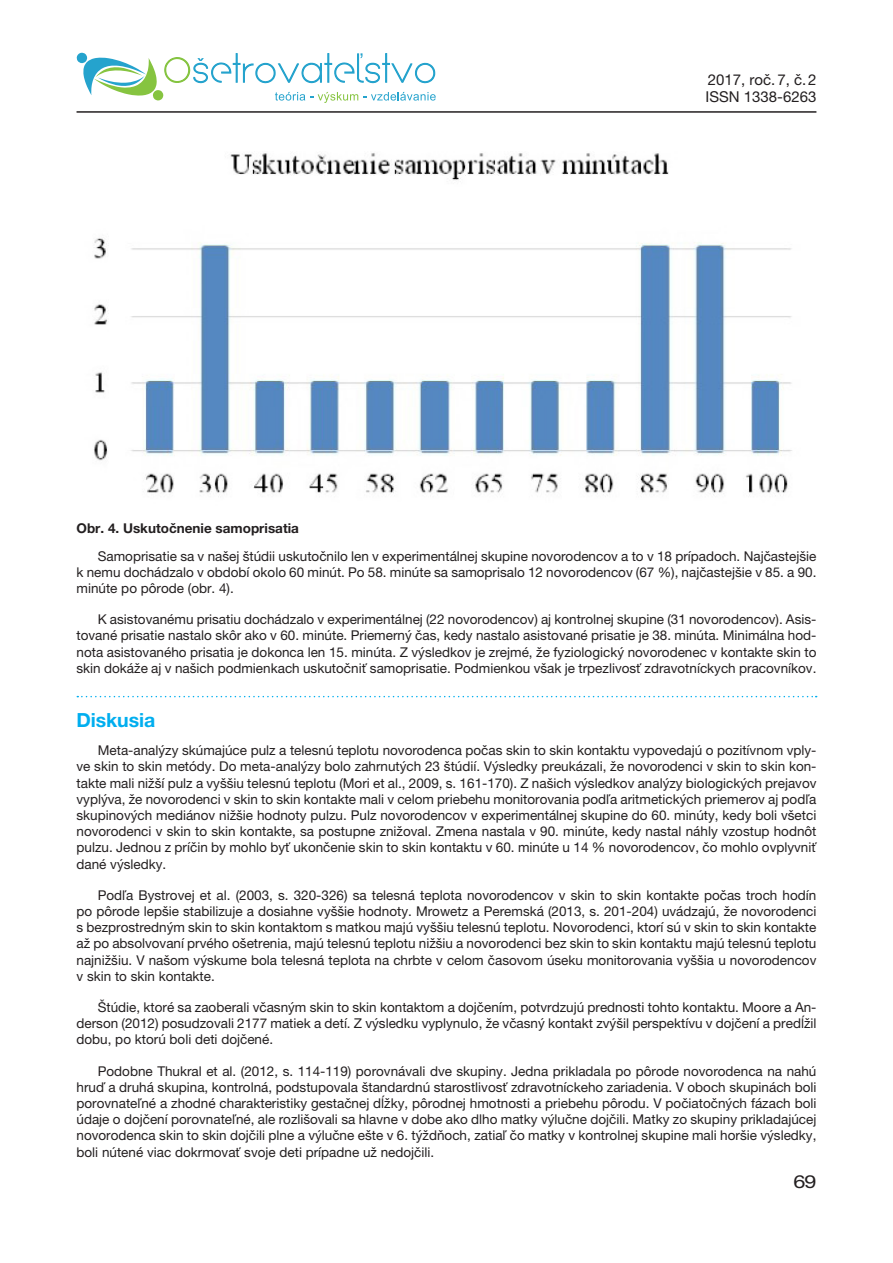
<style>
.page{position:relative;width:893px;height:1263px;background:#fff}
.page>*{position:absolute;margin:0;border:0;box-sizing:border-box;transform-origin:0 0}
.t1{font:700 19.5px "Helvetica Neue LT Pro";letter-spacing:-.005em;color:#00aeef}
.t2{font:18px "Helvetica Neue LT Pro";color:#231f20;scale:1.2 1}
.t3{font:15px/16.5px "Helvetica Neue LT Pro";color:#231f20}
.t4{font:13.5px/16.2px "Helvetica Neue LT Pro";color:#231f20;text-align:justify}
.t5{font:700 13.5px "Helvetica Neue LT Pro";color:#231f20}
</style>
<div class="page">
<svg style="left:77px;top:53px;width:359px;height:50px"></svg>
<hr style="left:77px;top:111px;width:739px;height:2px;background:#231f20">
<svg style="left:77px;top:696px;width:740px;height:1px"></svg>
<img style="left:94px;top:153px;width:698px;height:342px">
<p class="t3" style="left:705px;top:71px;width:112px">2017, roč.7, č.2<br>ISSN 1338-6263</p>
<p class="t5" style="left:77px;top:519px;width:224px">Obr. 4. Uskutočnenie samoprisatia</p>
<p class="t4" style="left:77px;top:547px;width:741px;text-indent:21px">Samoprisatie sa v našej štúdii uskutočnilo len v experimentálnej skupine novorodencov a to v 18 prípadoch. Najčastejšie k nemu dochádzalo v období okolo 60 minút. Po 58. minúte sa samoprisalo 12 novorodencov (67 %), najčastejšie v 85. a 90. minúte po pôrode (obr. 4).</p>
<p class="t4" style="left:77px;top:611px;width:741px;text-indent:21px">K asistovanému prisatiu dochádzalo v experimentálnej (22 novorodencov) aj kontrolnej skupine (31 novorodencov). Asis&shy;tované prisatie nastalo skôr ako v 60. minúte. Priemerný čas, kedy nastalo asistované prisatie je 38. minúta. Minimálna hod&shy;nota asistovaného prisatia je dokonca len 15. minúta. Z výsledkov je zrejmé, že fyziologický novorodenec v kontakte skin to skin dokáže aj v našich podmienkach uskutočniť samoprisatie. Podmienkou však je trpezlivosť zdravotníckych pracovníkov.</p>
<h1 class="t1" style="left:77px;top:708px;width:80px">Diskusia</h1>
<p class="t4" style="left:77px;top:742px;width:741px;text-indent:21px">Meta-analýzy skúmajúce pulz a telesnú teplotu novorodenca počas skin to skin kontaktu vypovedajú o pozitívnom vply&shy;ve skin to skin metódy. Do meta-analýzy bolo zahrnutých 23 štúdií. Výsledky preukázali, že novorodenci v skin to skin kon&shy;takte mali nižší pulz a vyššiu telesnú teplotu (Mori et al., 2009, s. 161-170). Z našich výsledkov analýzy biologických prejavov vyplýva, že novorodenci v skin to skin kontakte mali v celom priebehu monitorovania podľa aritmetických priemerov aj podľa skupinových mediánov nižšie hodnoty pulzu. Pulz novorodencov v experimentálnej skupine do 60. minúty, kedy boli všetci novorodenci v skin to skin kontakte, sa postupne znižoval. Zmena nastala v 90. minúte, kedy nastal náhly vzostup hodnôt pulzu. Jednou z príčin by mohlo byť ukončenie skin to skin kontaktu v 60. minúte u 14 % novorodencov, čo mohlo ovplyvniť dané výsledky.</p>
<p class="t4" style="left:77px;top:887px;width:741px;text-indent:21px">Podľa Bystrovej et al. (2003, s. 320-326) sa telesná teplota novorodencov v skin to skin kontakte počas troch hodín po pôrode lepšie stabilizuje a dosiahne vyššie hodnoty. Mrowetz a Peremská (2013, s. 201-204) uvádzajú, že novorodenci s bezprostredným skin to skin kontaktom s matkou majú vyššiu telesnú teplotu. Novorodenci, ktorí sú v skin to skin kontakte až po absolvovaní prvého ošetrenia, majú telesnú teplotu nižšiu a novorodenci bez skin to skin kontaktu majú telesnú teplotu najnižšiu. V našom výskume bola telesná teplota na chrbte v celom časovom úseku monitorovania vyššia u novorodencov v skin to skin kontakte.</p>
<p class="t4" style="left:77px;top:999px;width:741px;text-indent:21px">Štúdie, ktoré sa zaoberali včasným skin to skin kontaktom a dojčením, potvrdzujú prednosti tohto kontaktu. Moore a An&shy;derson (2012) posudzovali 2177 matiek a detí. Z výsledku vyplynulo, že včasný kontakt zvýšil perspektívu v dojčení a predĺžil dobu, po ktorú boli deti dojčené.</p>
<p class="t4" style="left:77px;top:1062px;width:741px;text-indent:21px">Podobne Thukral et al. (2012, s. 114-119) porovnávali dve skupiny. Jedna prikladala po pôrode novorodenca na nahú hruď a druhá skupina, kontrolná, podstupovala štandardnú starostlivosť zdravotníckeho zariadenia. V oboch skupinách boli porovnateľné a zhodné charakteristiky gestačnej dĺžky, pôrodnej hmotnosti a priebehu pôrodu. V počiatočných fázach boli údaje o dojčení porovnateľné, ale rozlišovali sa hlavne v dobe ako dlho matky výlučne dojčili. Matky zo skupiny prikladajúcej novorodenca skin to skin dojčili plne a výlučne ešte v 6. týždňoch, zatiaľ čo matky v kontrolnej skupine mali horšie výsledky, boli nútené viac dokrmovať svoje deti prípadne už nedojčili.</p>
<h2 class="t2" style="left:793px;top:1170px;width:21px">69</h2>
</div>
